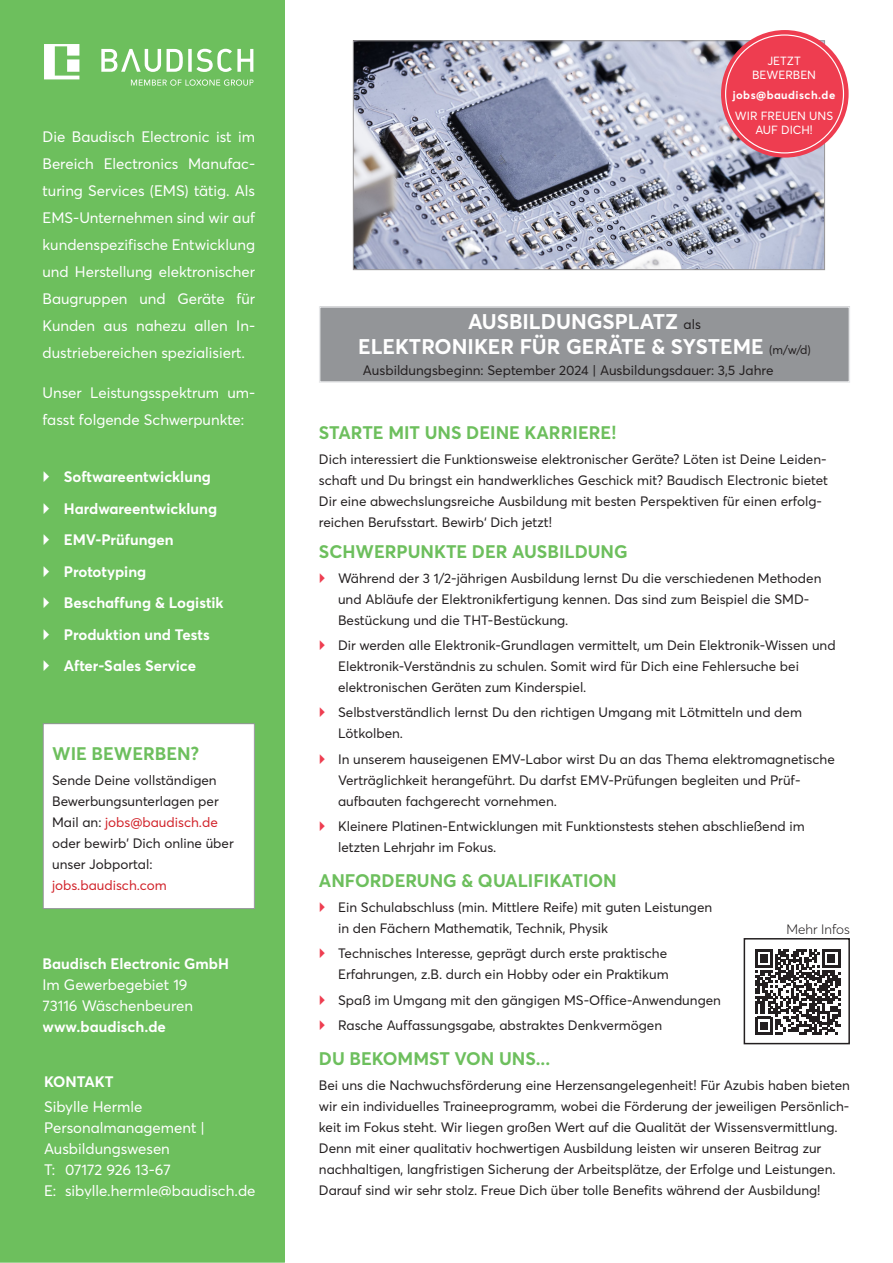
<style>
.page{position:relative;width:893px;height:1263px;background:#fff}
.page>*{position:absolute;margin:0;border:0;box-sizing:border-box;transform-origin:0 0}
.t1{font:700 21px/25.2px "Averta";color:#fff;text-align:center}
.Fließtext_links{font:700 18px "Averta";color:#6dbf5d}
.Überschrift2_linksbündig{font:700 18px "Averta";color:#6dbf5d}
.Überschrift1_rechtsbündig{font:15px/27px "Averta";color:#fff}
.Fließtext_links_Spalte{font:700 15px/31.5px "Averta";color:#fff}
.Überschrift2_linksbündig-2{font:13.5px/21px "Averta";color:#231f20}
.Fließtext_rechts{font:300 13.5px "Averta";color:#231f20}
.Fließtext_links_Spalte-2{font:11.7px/14.1px "Averta";color:#fff;text-align:center}
.Fließtext_links_Spalte-3{font:700 11.25px "Averta";letter-spacing:.04em;color:#fff}
.s1{color:#d1232a}
.s2{font-weight:700}
.s3{font-weight:400;font-size:13.5px;color:#231f20}
.s4{font-weight:400;font-size:12px;color:#231f20}
</style>
<div class="page">
<img style="left:355px;top:42px;width:468px;height:226px">
<div style="left:353px;top:40px;width:472px;height:230px;border:1px solid #999798"></div>
<div style="left:320px;top:307px;width:529px;height:75px;background:#939598"></div>
<div style="left:319px;top:306px;width:531px;height:77px;border:2px solid #e6e7e9"></div>
<div style="left:0;top:0;width:285px;height:1263px;background:#6dbf5d"></div>
<svg style="left:101px;top:49px;width:151px;height:23px"></svg>
<svg style="left:46px;top:46px;width:33px;height:33px"></svg>
<svg style="left:131px;top:79px;width:121px;height:7px"></svg>
<div style="left:43px;top:43px;width:212px;height:56px;border:2px solid #6dbf5d"></div>
<div style="left:41px;top:952px;width:214px;height:87px;border:2px solid #6dbf5d"></div>
<div style="left:43px;top:1070px;width:226px;height:128px;border:2px solid #6dbf5d"></div>
<div style="left:43px;top:724px;width:211px;height:184px;background:#fff"></div>
<div style="left:43px;top:723px;width:212px;height:186px;border:1px solid #939598"></div>
<div style="left:721px;top:30px;width:128px;height:128px;background:#ee3d50;border-radius:50%"></div>
<svg style="left:755px;top:949px;width:85px;height:86px"></svg>
<div style="left:744px;top:938px;width:106px;height:106px;border:2px solid #231f20"></div>
<svg style="left:44px;top:471px;width:5px;height:11px"></svg>
<svg style="left:44px;top:502px;width:5px;height:11px"></svg>
<svg style="left:44px;top:534px;width:5px;height:11px"></svg>
<svg style="left:44px;top:565px;width:5px;height:11px"></svg>
<svg style="left:44px;top:597px;width:5px;height:11px"></svg>
<svg style="left:44px;top:628px;width:5px;height:11px"></svg>
<svg style="left:44px;top:660px;width:5px;height:11px"></svg>
<p class="Überschrift1_rechtsbündig" style="left:43px;top:123px;width:214px;text-align:justify">Die Baudisch Electronic ist im Bereich Electronics Manufac&shy;turing Services (EMS) tätig. Als EMS-Unternehmen sind wir auf kundenspezifische Entwicklung und Herstellung elektronischer Baugruppen und Geräte für Kunden aus nahezu allen In&shy;dustriebereichen spezialisiert.</p>
<p class="Überschrift1_rechtsbündig" style="left:43px;top:379px;width:214px">Unser Leistungsspektrum um&shy;fasst folgende Schwerpunkte:</p>
<p class="Fließtext_links_Spalte" style="left:64px;top:460px;width:161px">Softwareentwicklung<br>Hardwareentwicklung<br>EMV-Prüfungen<br>Prototyping<br>Beschaffung &amp; Logistik<br>Produktion und Tests<br>After-Sales Service</p>
<p class="Überschrift2_linksbündig" style="left:52px;top:741px;width:148px">WIE BEWERBEN?</p>
<p class="Überschrift2_linksbündig-2" style="left:52px;top:769px;width:183px">Sende Deine vollständigen<br>Bewerbungsunterlagen per<br>Mail an: <span class="s1">jobs@baudisch.de </span>oder bewirb' Dich online über unser Jobportal: <span class="s1">jobs.baudisch.com</span></p>
<p class="Fließtext_links_Spalte" style="left:43px;top:947px;width:188px">Baudisch Electronic GmbH</p>
<p class="Überschrift1_rechtsbündig" style="left:43px;top:970px;width:147px">Im Gewerbegebiet 19</p>
<p class="Überschrift1_rechtsbündig" style="left:43px;top:994px;width:152px;line-height:21px">73116 Wäschenbeuren <span class="s2">www.baudisch.de</span></p>
<p class="Fließtext_links_Spalte" style="left:44px;top:1065px;width:71px">KONTAKT</p>
<p class="Überschrift1_rechtsbündig" style="left:44px;top:1092px;width:100px">Sibylle Hermle</p>
<p class="Überschrift1_rechtsbündig" style="left:44px;top:1116px;width:162px;line-height:21px">Personalmanagement |<br>Ausbildungswesen</p>
<p class="Überschrift1_rechtsbündig" style="left:44px;top:1155px;width:128px">T: 07172 926 13-67</p>
<p class="Überschrift1_rechtsbündig" style="left:44px;top:1176px;width:213px">E: sibylle.hermle@baudisch.de</p>
<p class="Fließtext_links_Spalte-2" style="left:752px;top:53px;width:66px">JETZT<br>BEWERBEN</p>
<p class="Fließtext_links_Spalte-3" style="left:733px;top:87px;width:104px">jobs@baudisch.de</p>
<p class="Fließtext_links_Spalte-2" style="left:735px;top:108px;width:100px">WIR FREUEN UNS<br>AUF DICH!</p>
<p class="t1" style="left:358px;top:308px;width:454px">AUSBILDUNGSPLATZ <span class="s3">als<br></span>ELEKTRONIKER FÜR GERÄTE &amp; SYSTEME <span class="s4">(m/w/d)</span></p>
<p class="Überschrift2_linksbündig-2" style="left:363px;top:359px;width:412px">Ausbildungsbeginn: September 2024 | Ausbildungsdauer: 3,5 Jahre</p>
<p class="Fließtext_links" style="left:319px;top:420px;width:299px">STARTE MIT UNS DEINE KARRIERE!</p>
<p class="Überschrift2_linksbündig-2" style="left:319px;top:448px;width:511px">Dich interessiert die Funktionsweise elektronischer Geräte? Löten ist Deine Leiden&shy;schaft und Du bringst ein handwerkliches Geschick mit? Baudisch Electronic bietet Dir eine abwechslungsreiche Ausbildung mit besten Perspektiven für einen erfolg&shy;reichen Berufsstart. Bewirb‘ Dich jetzt!</p>
<p class="Fließtext_links" style="left:319px;top:539px;width:310px">SCHWERPUNKTE DER AUSBILDUNG</p>
<p class="Überschrift2_linksbündig-2" style="left:338px;top:567px;width:485px">Während der 3 1/2-jährigen Ausbildung lernst Du die verschiedenen Methoden und Abläufe der Elektronikfertigung kennen. Das sind zum Beispiel die SMD-<br>Bestückung und die THT-Bestückung.</p>
<p class="Überschrift2_linksbündig-2" style="left:338px;top:634px;width:499px">Dir werden alle Elektronik-Grundlagen vermittelt, um Dein Elektronik-Wissen und<br>Elektronik-Verständnis zu schulen. Somit wird für Dich eine Fehlersuche bei elektronischen Geräten zum Kinderspiel.</p>
<p class="Überschrift2_linksbündig-2" style="left:338px;top:702px;width:465px">Selbstverständlich lernst Du den richtigen Umgang mit Lötmitteln und dem<br>Lötkolben.</p>
<p class="Überschrift2_linksbündig-2" style="left:338px;top:748px;width:498px">In unserem hauseigenen EMV-Labor wirst Du an das Thema elektromagnetische<br>Verträglichkeit herangeführt. Du darfst EMV-Prüfungen begleiten und Prüf&shy;aufbauten fachgerecht vornehmen.</p>
<p class="Überschrift2_linksbündig-2" style="left:338px;top:815px;width:468px">Kleinere Platinen-Entwicklungen mit Funktionstests stehen abschließend im letzten Lehrjahr im Fokus.</p>
<p class="Fließtext_links" style="left:319px;top:868px;width:299px">ANFORDERUNG &amp; QUALIFIKATION</p>
<p class="Überschrift2_linksbündig-2" style="left:338px;top:896px;width:376px">Ein Schulabschluss (min. Mittlere Reife) mit guten Leistungen in den Fächern Mathematik, Technik, Physik</p>
<p class="Überschrift2_linksbündig-2" style="left:338px;top:943px;width:332px">Technisches Interesse, geprägt durch erste praktische<br>Erfahrungen, z.B. durch ein Hobby oder ein Praktikum</p>
<p class="Überschrift2_linksbündig-2" style="left:338px;top:989px;width:384px">Spaß im Umgang mit den gängigen MS-Office-Anwendungen</p>
<p class="Überschrift2_linksbündig-2" style="left:338px;top:1014px;width:326px">Rasche Auffassungsgabe, abstraktes Denkvermögen</p>
<p class="Fließtext_links" style="left:319px;top:1046px;width:233px">DU BEKOMMST VON UNS...</p>
<p class="Überschrift2_linksbündig-2" style="left:319px;top:1074px;width:533px">Bei uns die Nachwuchsförderung eine Herzensangelegenheit! Für Azubis haben bieten wir ein individuelles Traineeprogramm, wobei die Förderung der jeweiligen Persönlich&shy;keit im Fokus steht. Wir liegen großen Wert auf die Qualität der Wissensvermittlung.<br>Denn mit einer qualitativ hochwertigen Ausbildung leisten wir unseren Beitrag zur nachhaltigen, langfristigen Sicherung der Arbeitsplätze, der Erfolge und Leistungen.<br>Darauf sind wir sehr stolz. Freue Dich über tolle Benefits während der Ausbildung!</p>
<p class="Fließtext_rechts" style="left:786px;top:920px;width:65px">Mehr Infos</p>
</div>
